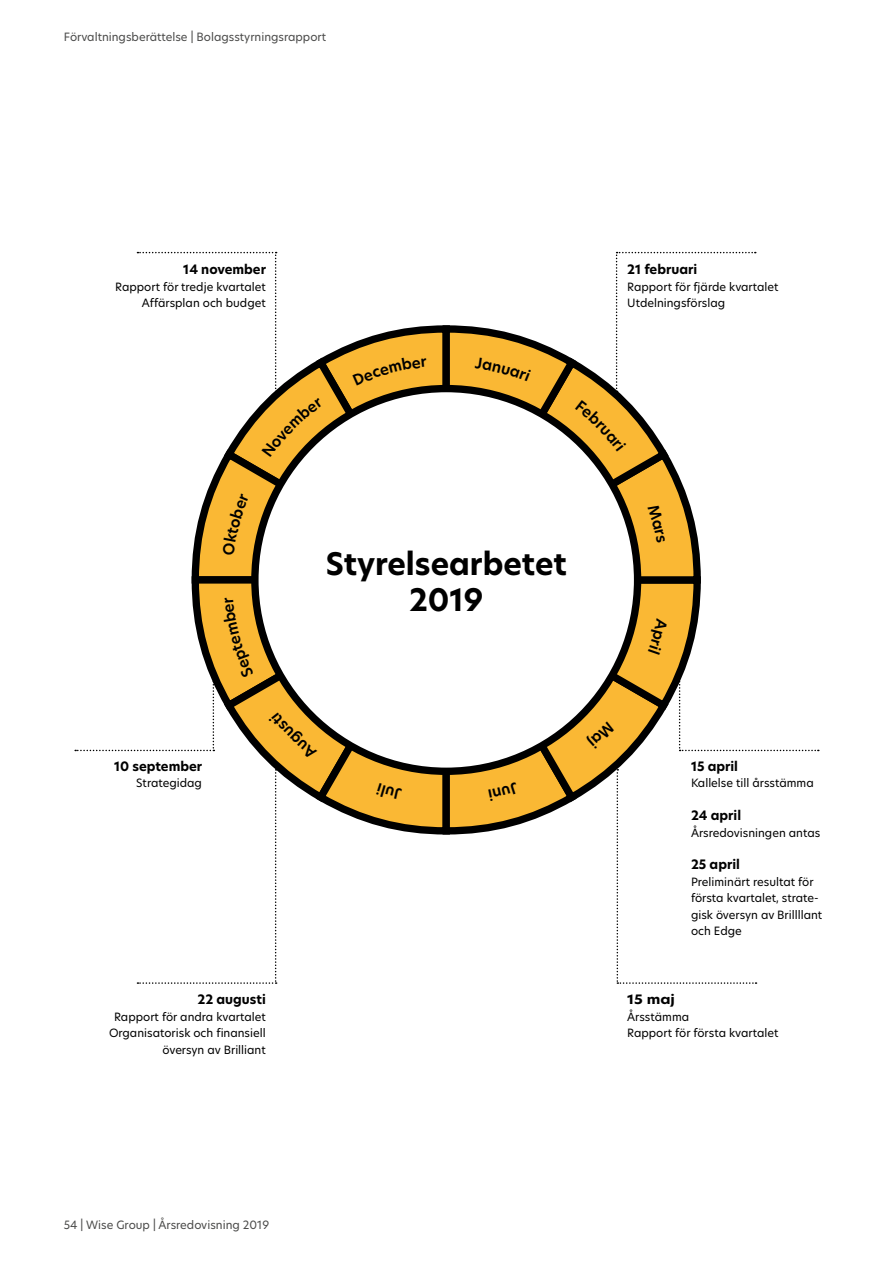
<style>
.page{position:relative;width:893px;height:1263px;background:#fff}
.page>*{position:absolute;margin:0;border:0;box-sizing:border-box;transform-origin:0 0}
.t1{font:700 30.45px/36.5px "Hero New";color:#000;text-align:center}
.t2{font:700 12.75px "Hero New";color:#000}
.t3{font:700 12.75px "Hero New";color:#000;scale:1.17 1}
.t4{font:11.25px/16.5px "Hero New";color:#000}
.t5{font:11.25px "Hero New";color:#4a4a49}
</style>
<div class="page">
<svg style="left:75px;top:252px;width:744px;height:732px"></svg>
<p class="t5" style="left:64px;top:29px;width:264px">Förvaltningsberättelse | Bolagsstyrningsrapport</p>
<p class="t2" style="left:183px;top:261px;width:84px">14 november</p>
<p class="t4" style="left:115px;top:278px;width:152px;text-align:right">Rapport för tredje kvartalet<br>Affärsplan och budget</p>
<p class="t2" style="left:627px;top:261px;width:71px">21 februari</p>
<p class="t4" style="left:627px;top:278px;width:153px">Rapport för fjärde kvartalet<br>Utdelningsförslag</p>
<p class="t2" style="left:114px;top:757px;width:90px">10 september</p>
<p class="t4" style="left:136px;top:775px;width:67px">Strategidag</p>
<p class="t2" style="left:198px;top:991px;width:70px">22 augusti</p>
<p class="t4" style="left:109px;top:1008px;width:158px;text-align:right">Rapport för andra kvartalet<br>Organisatorisk och finansiell översyn av Brilliant</p>
<h1 class="t1" style="left:326px;top:545px;width:243px">Styrelsearbetet<br>2019</h1>
<p class="t2" style="left:691px;top:757px;width:49px">15 april</p>
<p class="t4" style="left:691px;top:775px;width:124px">Kallelse till årsstämma</p>
<p class="t2" style="left:691px;top:807px;width:52px">24 april</p>
<p class="t4" style="left:691px;top:824px;width:131px">Årsredovisningen antas</p>
<p class="t2" style="left:691px;top:856px;width:50px">25 april</p>
<p class="t4" style="left:691px;top:873px;width:133px">Preliminärt resultat för första kvartalet, strate&shy;gisk översyn av Brillllant och Edge</p>
<p class="t3" style="left:627px;top:991px;width:42px">15 maj</p>
<p class="t4" style="left:627px;top:1008px;width:153px">Årsstämma<br>Rapport för första kvartalet</p>
<p class="t5" style="left:64px;top:1218px;width:207px">54 | Wise Group | Årsredovisning 2019</p>
</div>
